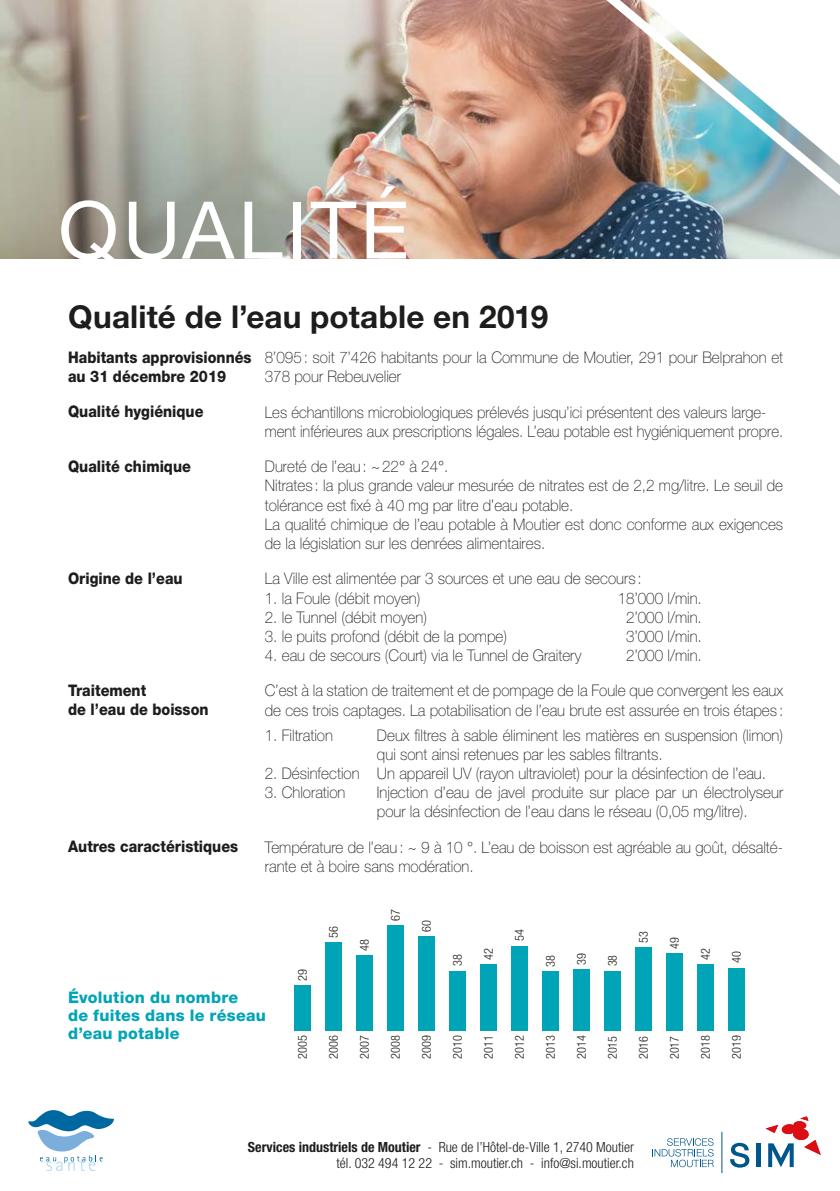
<style>
.page{position:relative;width:840px;height:1191px;background:#fff}
.page>*{position:absolute;margin:0;border:0;box-sizing:border-box;transform-origin:0 0}
.t1{font:79.6px "Helvetica Neue";letter-spacing:.05em;color:#fff}
.t2{font:700 31.4px "Helvetica Neue";letter-spacing:.005em;color:#1d1d1b}
.t3{font:100 16px/19.2px "Helvetica Neue";color:#1d1d1b;scale:.95 1}
.t4{font:100 16px/19.2px "Helvetica Neue";color:#1d1d1b;scale:.93 1}
.t5{font:800 16px/19.2px "Helvetica Neue";color:#1d1d1b;scale:.9 1}
.t6{font:800 16px/18px "Helvetica Neue";letter-spacing:.015em;color:#00a4b7}
.t7{font:300 condensed 14px/16.8px "Helvetica Neue";color:#1d1d1b;text-align:right}
.t8{font:300 condensed 12.4px "Helvetica Neue";color:#1d1d1b}
.s1{font-weight:700}
</style>
<div class="page">
<img style="left:0;top:0;width:839px;height:258px">
<svg style="left:28px;top:1110px;width:86px;height:61px"></svg>
<img style="left:606px;top:0;width:233px;height:196px">
<svg style="left:652px;top:1138px;width:61px;height:29px"></svg>
<svg style="left:730px;top:1142px;width:19px;height:25px"></svg>
<hr style="left:756px;top:1143px;width:4px;height:24px;background:#00568a">
<svg style="left:765px;top:1116px;width:55px;height:51px"></svg>
<hr style="left:721px;top:1131px;width:1px;height:42px;background:#00568a">
<div style="left:325px;top:942px;width:17px;height:88px;background:#00a4b7"></div>
<div style="left:356px;top:955px;width:17px;height:75px;background:#00a4b7"></div>
<div style="left:294px;top:985px;width:17px;height:45px;background:#00a4b7"></div>
<div style="left:387px;top:925px;width:17px;height:105px;background:#00a4b7"></div>
<div style="left:418px;top:936px;width:17px;height:94px;background:#00a4b7"></div>
<div style="left:449px;top:970px;width:17px;height:60px;background:#00a4b7"></div>
<div style="left:480px;top:964px;width:17px;height:66px;background:#00a4b7"></div>
<div style="left:696px;top:964px;width:17px;height:66px;background:#00a4b7"></div>
<div style="left:511px;top:945px;width:17px;height:85px;background:#00a4b7"></div>
<div style="left:542px;top:970px;width:17px;height:60px;background:#00a4b7"></div>
<div style="left:573px;top:969px;width:17px;height:61px;background:#00a4b7"></div>
<div style="left:604px;top:970px;width:16px;height:60px;background:#00a4b7"></div>
<div style="left:635px;top:947px;width:16px;height:83px;background:#00a4b7"></div>
<div style="left:666px;top:953px;width:16px;height:77px;background:#00a4b7"></div>
<div style="left:728px;top:967px;width:16px;height:63px;background:#00a4b7"></div>
<h1 class="t1" style="left:58px;top:183px;width:352px">QUALITÉ</h1>
<h2 class="t2" style="left:68px;top:297px;width:481px">Qualité de l’eau potable en 2019</h2>
<p class="t5" style="left:68px;top:347px;width:205px">Habitants approvisionnés au 31 décembre 2019</p>
<p class="t3" style="left:265px;top:348px;width:547px">8’095: soit 7’426 habitants pour la Commune de Moutier, 291 pour Belprahon et<br>378 pour Rebeuvelier</p>
<p class="t5" style="left:68px;top:402px;width:152px">Qualité hygiénique</p>
<p class="t4" style="left:265px;top:402px;width:558px">Les échantillons microbiologiques prélevés jusqu’ici présentent des valeurs large&shy;ment inférieures aux prescriptions légales. L’eau potable est hygiéniquement propre.</p>
<p class="t5" style="left:68px;top:456px;width:138px">Qualité chimique</p>
<p class="t3" style="left:265px;top:457px;width:547px">Dureté de l’eau: ~22° à 24°.<br>Nitrates : la plus grande valeur mesurée de nitrates est de 2,2 mg/litre. Le seuil de tolérance est fixé à 40 mg par litre d’eau potable.<br>La qualité chimique de l’eau potable à Moutier est donc conforme aux exigences de la législation sur les denrées alimentaires.</p>
<p class="t5" style="left:68px;top:568px;width:129px">Origine de l’eau</p>
<p class="t3" style="left:265px;top:569px;width:398px">La Ville est alimentée par 3 sources et une eau de secours :</p>
<p class="t3" style="left:265px;top:588px;width:165px">1. la Foule (débit moyen)</p>
<p class="t3" style="left:617px;top:588px;width:90px">18’000 l/min.</p>
<p class="t3" style="left:265px;top:607px;width:172px">2. le Tunnel (débit moyen)</p>
<p class="t3" style="left:626px;top:607px;width:81px">2’000 l/min.</p>
<p class="t3" style="left:265px;top:626px;width:256px">3. le puits profond (débit de la pompe)</p>
<p class="t3" style="left:626px;top:626px;width:81px">3’000 l/min.</p>
<p class="t3" style="left:265px;top:646px;width:334px">4. eau de secours (Court) via le Tunnel de Graitery</p>
<p class="t3" style="left:626px;top:646px;width:81px">2’000 l/min.</p>
<p class="t5" style="left:68px;top:680px;width:157px">Traitement<br>de l’eau de boisson</p>
<p class="t3" style="left:265px;top:681px;width:547px">C’est à la station de traitement et de pompage de la Foule que convergent les eaux de ces trois captages. La potabilisation de l’eau brute est assurée en trois étapes :</p>
<p class="t3" style="left:265px;top:725px;width:73px">1. Filtration</p>
<p class="t3" style="left:377px;top:725px;width:429px">Deux filtres à sable éliminent les matières en suspension (limon) qui sont ainsi retenues par les sables filtrants.</p>
<p class="t3" style="left:265px;top:763px;width:529px">2. Désinfection Un appareil UV (rayon ultraviolet) pour la désinfection de l’eau.</p>
<p class="t3" style="left:265px;top:783px;width:86px">3. Chloration</p>
<p class="t3" style="left:377px;top:783px;width:429px">Injection d’eau de javel produite sur place par un électrolyseur pour la désinfection de l’eau dans le réseau (0,05 mg/litre).</p>
<p class="t5" style="left:68px;top:837px;width:190px">Autres caractéristiques</p>
<p class="t3" style="left:265px;top:837px;width:547px">Température de l’eau: ~ 9 à 10 °. L’eau de boisson est agréable au goût, désalté&shy;rante et à boire sans modération.</p>
<p class="t6" style="left:68px;top:988px;width:199px">Évolution du nombre<br>de fuites dans le réseau d’eau potable</p>
<p class="t8" style="left:295px;top:981px;width:13px;rotate:-90deg">29</p>
<p class="t8" style="left:326px;top:937px;width:13px;rotate:-90deg">56</p>
<p class="t8" style="left:357px;top:950px;width:13px;rotate:-90deg">48</p>
<p class="t8" style="left:388px;top:920px;width:13px;rotate:-90deg">67</p>
<p class="t8" style="left:419px;top:931px;width:13px;rotate:-90deg">60</p>
<p class="t8" style="left:450px;top:966px;width:13px;rotate:-90deg">38</p>
<p class="t8" style="left:481px;top:959px;width:13px;rotate:-90deg">42</p>
<p class="t8" style="left:512px;top:941px;width:13px;rotate:-90deg">54</p>
<p class="t8" style="left:543px;top:966px;width:13px;rotate:-90deg">38</p>
<p class="t8" style="left:574px;top:964px;width:13px;rotate:-90deg">39</p>
<p class="t8" style="left:605px;top:966px;width:13px;rotate:-90deg">38</p>
<p class="t8" style="left:636px;top:942px;width:13px;rotate:-90deg">53</p>
<p class="t8" style="left:666px;top:949px;width:13px;rotate:-90deg">49</p>
<p class="t8" style="left:697px;top:959px;width:13px;rotate:-90deg">42</p>
<p class="t8" style="left:295px;top:1059px;width:25px;rotate:-90deg">2005</p>
<p class="t8" style="left:326px;top:1059px;width:25px;rotate:-90deg">2006</p>
<p class="t8" style="left:357px;top:1059px;width:25px;rotate:-90deg">2007</p>
<p class="t8" style="left:388px;top:1059px;width:25px;rotate:-90deg">2008</p>
<p class="t8" style="left:419px;top:1059px;width:25px;rotate:-90deg">2009</p>
<p class="t8" style="left:450px;top:1059px;width:25px;rotate:-90deg">2010</p>
<p class="t8" style="left:481px;top:1059px;width:25px;rotate:-90deg">2011</p>
<p class="t8" style="left:512px;top:1059px;width:25px;rotate:-90deg">2012</p>
<p class="t8" style="left:543px;top:1059px;width:25px;rotate:-90deg">2013</p>
<p class="t8" style="left:574px;top:1059px;width:25px;rotate:-90deg">2014</p>
<p class="t8" style="left:605px;top:1059px;width:25px;rotate:-90deg">2015</p>
<p class="t8" style="left:636px;top:1059px;width:25px;rotate:-90deg">2016</p>
<p class="t8" style="left:666px;top:1059px;width:25px;rotate:-90deg">2017</p>
<p class="t8" style="left:697px;top:1059px;width:25px;rotate:-90deg">2018</p>
<p class="t8" style="left:728px;top:963px;width:13px;rotate:-90deg">40</p>
<p class="t8" style="left:728px;top:1059px;width:25px;rotate:-90deg">2019</p>
<p class="t7" style="left:248px;top:1138px;width:387px"><span class="s1">Services industriels de Moutier</span> - Rue de l’Hôtel-de-Ville 1, 2740 Moutier tél. 032 494 12 22 - sim.moutier.ch - info@si.moutier.ch</p>
</div>
